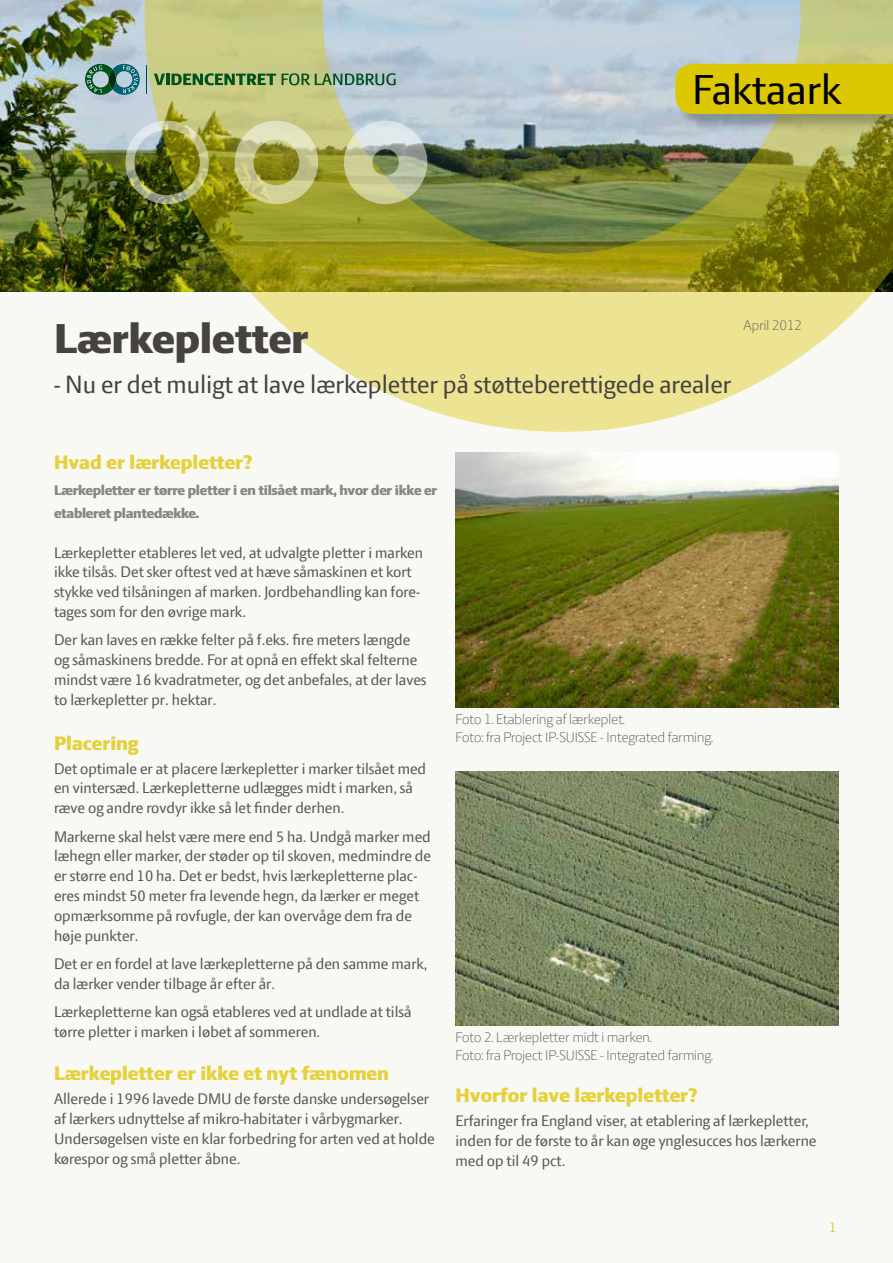
<style>
.page{position:relative;width:893px;height:1263px;background:#f8f8f5}
.page>*{position:absolute;margin:0;border:0;box-sizing:border-box;transform-origin:0 0}
.t1{font:800 45px "LF Press Sans";color:#454240}
.t2{font:45px "LF Press Sans";color:#000}
.t3{font:27px "LF Press Sans";color:#454240}
.t4{font:800 21px "LF Press Sans";color:#e5d13c}
.t5{font:16.5px/19.8px "LF Press Sans";color:#575756}
.t6{font:300 15px/18px "LF Press Sans";color:#575756}
.t7{font:800 15px/22.5px "LF Press Sans";letter-spacing:-.02em;color:#878787}
.t8{font:15px "LF Press Sans";color:#e5d13c}
</style>
<div class="page">
<img style="left:0;top:0;width:145px;height:291px">
<svg style="left:145px;top:0;width:748px;height:432px"></svg>
<img style="left:125px;top:121px;width:84px;height:83px">
<svg style="left:344px;top:121px;width:83px;height:83px;background:#b7be9b"></svg>
<svg style="left:235px;top:121px;width:83px;height:83px;background:#b7b76f"></svg>
<svg style="left:85px;top:64px;width:55px;height:31px;background:#5e928d"></svg>
<svg style="left:154px;top:73px;width:122px;height:12px"></svg>
<svg style="left:282px;top:73px;width:114px;height:12px"></svg>
<svg style="left:146px;top:65px;width:1px;height:28px"></svg>
<div style="left:677px;top:66px;width:216px;height:66px;background:#000;opacity:.25"></div>
<div style="left:675px;top:64px;width:218px;height:50px;background:#ddc700"></div>
<img style="left:456px;top:453px;width:382px;height:255px">
<img style="left:455px;top:771px;width:383px;height:254px">
<h1 class="t2" style="left:692px;top:63px;width:151px">Faktaark</h1>
<h1 class="t1" style="left:54px;top:312px;width:256px">Lærkepletter</h1>
<h2 class="t3" style="left:54px;top:369px;width:679px">- Nu er det muligt at lave lærkepletter på støtteberettigede arealer</h2>
<p class="t6" style="left:743px;top:316px;width:60px">April 2012</p>
<p class="t4" style="left:54px;top:450px;width:200px">Hvad er lærkepletter?</p>
<p class="t7" style="left:54px;top:479px;width:385px">Lærkepletter er tørre pletter i en tilsået mark, hvor der ikke er etableret plantedække.</p>
<p class="t5" style="left:54px;top:542px;width:370px">Lærkepletter etableres let ved, at udvalgte pletter i marken ikke tilsås. Det sker oftest ved at hæve såmaskinen et kort stykke ved tilsåningen af marken. Jordbehandling kan fore&shy;tages som for den øvrige mark.</p>
<p class="t5" style="left:54px;top:630px;width:374px">Der kan laves en række felter på f.eks. fire meters længde og såmaskinens bredde. For at opnå en effekt skal felterne mindst være 16 kvadratmeter, og det anbefales, at der laves to lærkepletter pr. hektar.</p>
<p class="t4" style="left:54px;top:731px;width:86px">Placering</p>
<p class="t5" style="left:54px;top:758px;width:374px">Det optimale er at placere lærkepletter i marker tilsået med en vintersæd. Lærkepletterne udlægges midt i marken, så ræve og andre rovdyr ikke så let finder derhen.</p>
<p class="t5" style="left:54px;top:826px;width:378px">Markerne skal helst være mere end 5 ha. Undgå marker med læhegn eller marker, der støder op til skoven, medmindre de er større end 10 ha. Det er bedst, hvis lærkepletterne plac&shy;eres mindst 50 meter fra levende hegn, da lærker er meget opmærksomme på rovfugle, der kan overvåge dem fra de høje punkter.</p>
<p class="t5" style="left:54px;top:953px;width:375px">Det er en fordel at lave lærkepletterne på den samme mark, da lærker vender tilbage år efter år.</p>
<p class="t5" style="left:54px;top:1001px;width:359px">Lærkepletterne kan også etableres ved at undlade at tilså tørre pletter i marken i løbet af sommeren.</p>
<p class="t4" style="left:54px;top:1061px;width:337px">Lærkepletter er ikke et nyt fænomen</p>
<p class="t5" style="left:54px;top:1088px;width:382px">Allerede i 1996 lavede DMU de første danske undersøgelser af lærkers udnyttelse af mikro-habitater i vårbygmarker.<br>Undersøgelsen viste en klar forbedring for arten ved at holde kørespor og små pletter åbne.</p>
<p class="t4" style="left:455px;top:1083px;width:244px">Hvorfor lave lærkepletter?</p>
<p class="t6" style="left:455px;top:710px;width:259px">Foto 1. Etablering af lærkeplet.<br>Foto: fra Project IP-SUISSE - Integrated farming.</p>
<p class="t6" style="left:455px;top:1028px;width:259px">Foto 2. Lærkepletter midt i marken.<br>Foto: fra Project IP-SUISSE - Integrated farming.</p>
<p class="t5" style="left:455px;top:1111px;width:363px">Erfaringer fra England viser, at etablering af lærkepletter, inden for de første to år kan øge ynglesucces hos lærkerne med op til 49 pct.</p>
<p class="t8" style="left:829px;top:1218px;width:9px">1</p>
</div>
